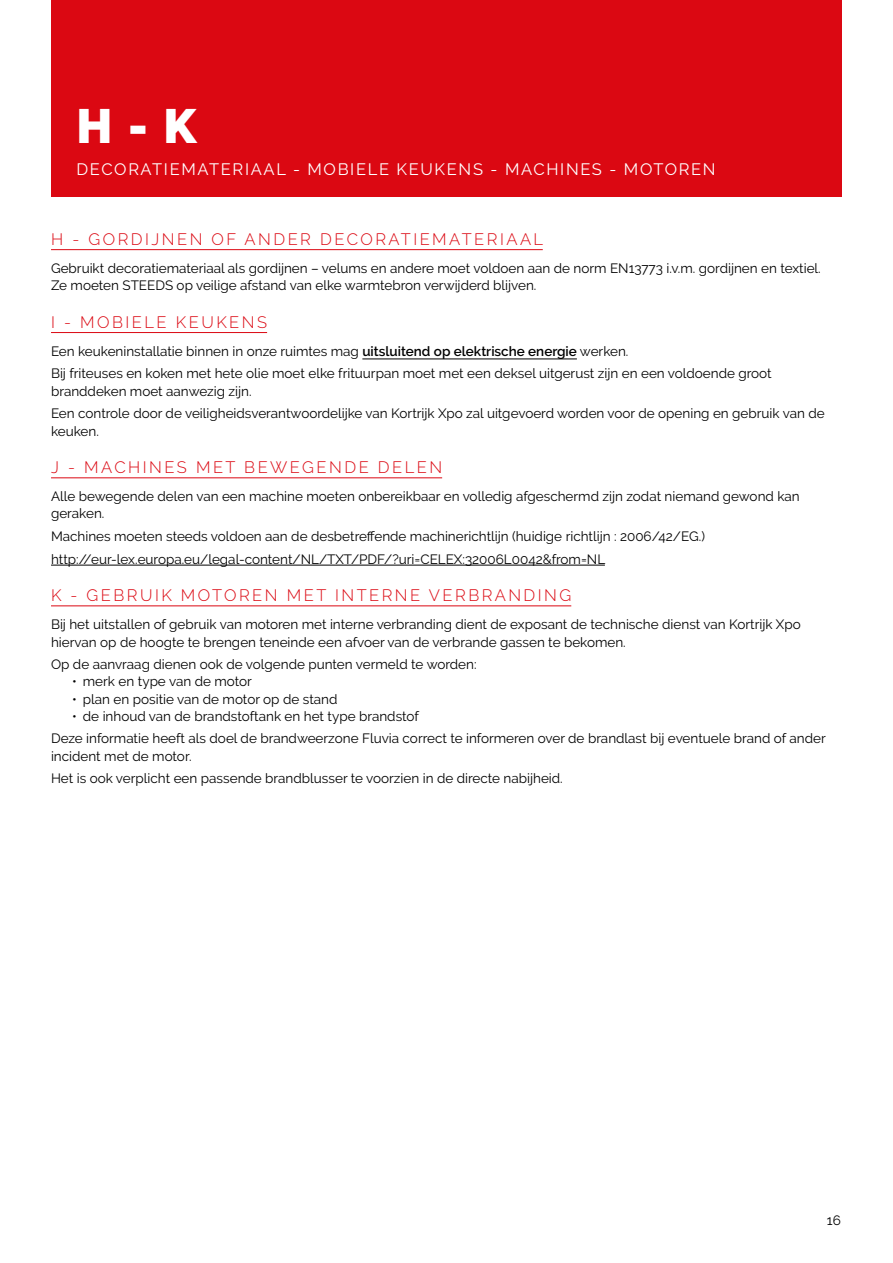
<style>
.page{position:relative;width:893px;height:1263px;background:#fff}
.page>*{position:absolute;margin:0;border:0;box-sizing:border-box;transform-origin:0 0}
.t1{font:900 48px "Raleway";color:#fff}
.t2{font:300 16.5px "Raleway";letter-spacing:.15em;color:#db0812}
.t3{font:16.5px "Raleway";letter-spacing:.1em;color:#fff}
.t4{font:13.5px/22.5px "Raleway";color:#000}
.s1{font-weight:600}
</style>
<div class="page">
<div style="left:51px;top:0;width:791px;height:196px;background:#db0812"></div>
<hr style="left:51px;top:249px;width:492px;height:1px;background:#db0812">
<hr style="left:51px;top:332px;width:216px;height:1px;background:#db0812">
<hr style="left:362px;top:359px;width:215px;height:1px;background:#000">
<hr style="left:51px;top:477px;width:391px;height:1px;background:#db0812">
<hr style="left:51px;top:565px;width:554px;height:1px;background:#000">
<hr style="left:51px;top:605px;width:520px;height:1px;background:#db0812">
<h1 class="t1" style="left:77px;top:99px;width:122px">H - K</h1>
<p class="t3" style="left:77px;top:160px;width:640px">DECORATIEMATERIAAL - MOBIELE KEUKENS - MACHINES - MOTOREN</p>
<p class="t2" style="left:51px;top:230px;width:494px">H - GORDIJNEN OF ANDER DECORATIEMATERIAAL</p>
<p class="t4" style="left:51px;top:260px;width:771px;line-height:17.2px">Gebruikt decoratiemateriaal als gordijnen – velums en andere moet voldoen aan de norm EN13773 i.v.m. gordijnen en textiel.<br>Ze moeten STEEDS op veilige afstand van elke warmtebron verwijderd blijven.</p>
<p class="t2" style="left:51px;top:313px;width:218px">I - MOBIELE KEUKENS</p>
<p class="t4" style="left:51px;top:340px;width:722px">Een keukeninstallatie binnen in onze ruimtes mag <span class="s1">uitsluitend op elektrische energie</span> werken.<br>Bij friteuses en koken met hete olie moet elke frituurpan moet met een deksel uitgerust zijn en een voldoende groot</p>
<p class="t4" style="left:51px;top:380px;width:775px">branddeken moet aanwezig zijn.<br>Een controle door de veiligheidsverantwoordelijke van Kortrijk Xpo zal uitgevoerd worden voor de opening en gebruik van de</p>
<p class="t4" style="left:51px;top:419px;width:49px">keuken.</p>
<p class="t2" style="left:51px;top:458px;width:393px">J - MACHINES MET BEWEGENDE DELEN</p>
<p class="t4" style="left:51px;top:488px;width:750px;line-height:17.2px">Alle bewegende delen van een machine moeten onbereikbaar en volledig afgeschermd zijn zodat niemand gewond kan geraken.</p>
<p class="t4" style="left:51px;top:525px;width:655px">Machines moeten steeds voldoen aan de desbetreffende machinerichtlijn (huidige richtlijn : 2006/42/EG.) http://eur-lex.europa.eu/legal-content/NL/TXT/PDF/?uri=CELEX:32006L0042&amp;from=NL</p>
<p class="t2" style="left:51px;top:586px;width:522px">K - GEBRUIK MOTOREN MET INTERNE VERBRANDING</p>
<p class="t4" style="left:51px;top:616px;width:751px;line-height:17.2px">Bij het uitstallen of gebruik van motoren met interne verbranding dient de exposant de technische dienst van Kortrijk Xpo hiervan op de hoogte te brengen teneinde een afvoer van de verbrande gassen te bekomen.</p>
<p class="t4" style="left:51px;top:653px;width:427px">Op de aanvraag dienen ook de volgende punten vermeld te worden:</p>
<p class="t4" style="left:72px;top:670px;width:181px">• merk en type van de motor</p>
<p class="t4" style="left:72px;top:687px;width:267px">• plan en positie van de motor op de stand</p>
<p class="t4" style="left:51px;top:705px;width:776px;text-indent:21px">• de inhoud van de brandstoftank en het type brandstof<br>Deze informatie heeft als doel de brandweerzone Fluvia correct te informeren over de brandlast bij eventuele brand of ander</p>
<p class="t4" style="left:51px;top:745px;width:513px">incident met de motor.<br>Het is ook verplicht een passende brandblusser te voorzien in de directe nabijheid.</p>
<p class="t4" style="left:827px;top:1208px;width:15px">16</p>
</div>
